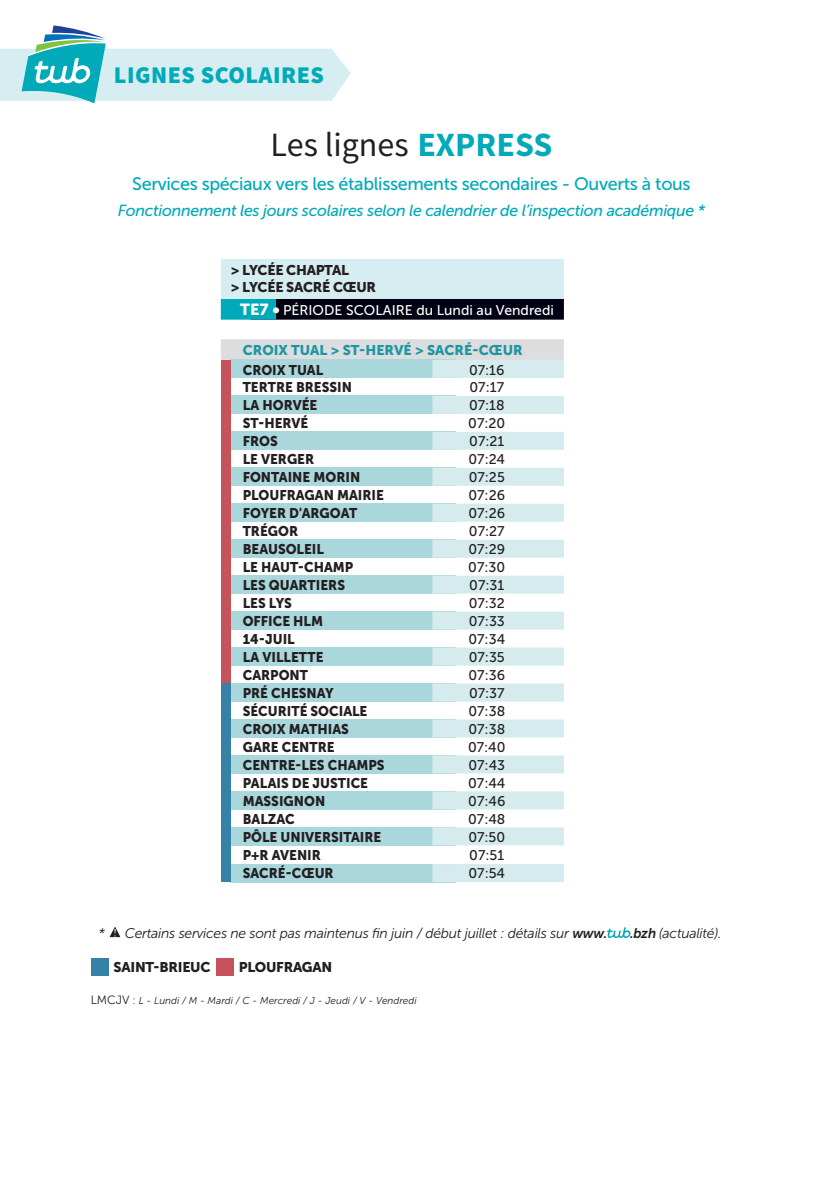
<style>
.page{position:relative;width:823px;height:1191px;background:#fff}
.page>*{position:absolute;margin:0;border:0;box-sizing:border-box;transform-origin:0 0}
.t1{font:34px "Source Sans Pro";color:#231f20}
.t2{font:900 24px "Source Sans Pro";letter-spacing:.02em;color:#00aab8}
.t3{font:18px "Museo Sans 500";letter-spacing:-.02em;color:#00aab8}
.t4{font:italic 16px "Museo Sans 500";letter-spacing:-.02em;color:#00aab8}
.t5{font:14px "Museo Sans 900";color:#231f20;scale:.95 1}
.t6{font:14px "Museo Sans 500";color:#231f20}
.t7{font:italic 14px "Museo Sans 300";letter-spacing:-.02em;color:#231f20}
.t8{font:14px/16.8px "Museo Sans 900";letter-spacing:-.02em;color:#231f20}
.t9{font:14px "Museo Sans 500";color:#fff}
.t10{font:14px "Museo Sans 900";color:#1c97a2}
.t11{font:italic 10px "Museo Sans 300";color:#231f20}
.s1{font-weight:700;color:#00aab8}
.s2{font-family:"Museo Sans 900";font-size:16px}
.s3{font-family:"Museo Sans 700"}
.s4{font-style:normal;font-size:12px}
.s5{font-style:normal;font-size:11px}
</style>
<div class="page">
<div style="left:91px;top:958px;width:17px;height:17px;background:#3682a6"></div>
<div style="left:216px;top:958px;width:17px;height:17px;background:#c6525c"></div>
<svg style="left:109px;top:927px;width:12px;height:11px"></svg>
<svg style="left:607px;top:927px;width:23px;height:11px"></svg>
<svg style="left:0;top:25px;width:351px;height:78px"></svg>
<div style="left:221px;top:339px;width:342px;height:21px;background:#dcdddf"></div>
<div style="left:230px;top:432px;width:226px;height:18px;background:#aad7dc"></div>
<div style="left:230px;top:396px;width:226px;height:18px;background:#aad7dc"></div>
<div style="left:230px;top:360px;width:226px;height:18px;background:#aad7dc"></div>
<div style="left:230px;top:504px;width:226px;height:18px;background:#aad7dc"></div>
<div style="left:230px;top:468px;width:226px;height:18px;background:#aad7dc"></div>
<div style="left:230px;top:575px;width:226px;height:18px;background:#aad7dc"></div>
<div style="left:230px;top:540px;width:226px;height:18px;background:#aad7dc"></div>
<div style="left:230px;top:647px;width:226px;height:18px;background:#aad7dc"></div>
<div style="left:230px;top:611px;width:226px;height:18px;background:#aad7dc"></div>
<div style="left:230px;top:719px;width:226px;height:18px;background:#aad7dc"></div>
<div style="left:230px;top:683px;width:226px;height:18px;background:#aad7dc"></div>
<div style="left:230px;top:791px;width:226px;height:18px;background:#aad7dc"></div>
<div style="left:230px;top:864px;width:226px;height:18px;background:#aad7dc"></div>
<div style="left:230px;top:755px;width:226px;height:18px;background:#aad7dc"></div>
<div style="left:230px;top:827px;width:226px;height:18px;background:#aad7dc"></div>
<div style="left:432px;top:432px;width:131px;height:18px;background:#d5ebed"></div>
<div style="left:432px;top:504px;width:131px;height:18px;background:#d5ebed"></div>
<div style="left:432px;top:468px;width:131px;height:18px;background:#d5ebed"></div>
<div style="left:432px;top:360px;width:131px;height:18px;background:#d5ebed"></div>
<div style="left:432px;top:396px;width:131px;height:18px;background:#d5ebed"></div>
<div style="left:432px;top:575px;width:131px;height:18px;background:#d5ebed"></div>
<div style="left:432px;top:647px;width:131px;height:18px;background:#d5ebed"></div>
<div style="left:432px;top:611px;width:131px;height:18px;background:#d5ebed"></div>
<div style="left:432px;top:540px;width:131px;height:18px;background:#d5ebed"></div>
<div style="left:432px;top:719px;width:131px;height:18px;background:#d5ebed"></div>
<div style="left:432px;top:791px;width:131px;height:18px;background:#d5ebed"></div>
<div style="left:432px;top:864px;width:131px;height:18px;background:#d5ebed"></div>
<div style="left:432px;top:755px;width:131px;height:18px;background:#d5ebed"></div>
<div style="left:432px;top:683px;width:131px;height:18px;background:#d5ebed"></div>
<div style="left:432px;top:827px;width:131px;height:18px;background:#d5ebed"></div>
<div style="left:221px;top:360px;width:9px;height:323px;background:#c6525c"></div>
<div style="left:221px;top:683px;width:9px;height:199px;background:#3682a6"></div>
<svg style="left:221px;top:259px;width:342px;height:61px;background:#8da5ae"></svg>
<h2 class="t2" style="left:114px;top:58px;width:212px">LIGNES SCOLAIRES</h2>
<h1 class="t1" style="left:270px;top:123px;width:283px">Les lignes <span class="s1">EXPRESS</span></h1>
<p class="t3" style="left:132px;top:174px;width:559px">Services spéciaux vers les établissements secondaires - Ouverts à tous</p>
<p class="t4" style="left:118px;top:202px;width:588px">Fonctionnement les jours scolaires selon le calendrier de l’inspection académique *</p>
<p class="t8" style="left:230px;top:262px;width:147px">&gt; LYCÉE CHAPTAL<br>&gt; LYCÉE SACRÉ CŒUR</p>
<p class="t9" style="left:240px;top:302px;width:315px"><span class="s2">TE7 •</span> PÉRIODE SCOLAIRE du Lundi au Vendredi</p>
<p class="t10" style="left:242px;top:342px;width:281px">CROIX TUAL &gt; ST-HERVÉ &gt; SACRÉ-CŒUR</p>
<p class="t5" style="left:242px;top:362px;width:86px">CROIX TUAL</p>
<p class="t6" style="left:469px;top:362px;width:37px">07:16</p>
<p class="t5" style="left:242px;top:379px;width:116px">TERTRE BRESSIN</p>
<p class="t6" style="left:469px;top:380px;width:36px">07:17</p>
<p class="t5" style="left:242px;top:397px;width:80px">LA HORVÉE</p>
<p class="t6" style="left:468px;top:398px;width:37px">07:18</p>
<p class="t5" style="left:242px;top:415px;width:70px">ST-HERVÉ</p>
<p class="t6" style="left:468px;top:416px;width:39px">07:20</p>
<p class="t5" style="left:242px;top:433px;width:38px">FROS</p>
<p class="t6" style="left:469px;top:434px;width:37px">07:21</p>
<p class="t5" style="left:242px;top:451px;width:77px">LE VERGER</p>
<p class="t6" style="left:468px;top:452px;width:38px">07:24</p>
<p class="t5" style="left:242px;top:469px;width:125px">FONTAINE MORIN</p>
<p class="t6" style="left:468px;top:470px;width:38px">07:25</p>
<p class="t5" style="left:242px;top:487px;width:150px">PLOUFRAGAN MAIRIE</p>
<p class="t6" style="left:468px;top:488px;width:38px">07:26</p>
<p class="t5" style="left:242px;top:505px;width:122px">FOYER D'ARGOAT</p>
<p class="t6" style="left:468px;top:506px;width:38px">07:26</p>
<p class="t5" style="left:242px;top:523px;width:60px">TRÉGOR</p>
<p class="t6" style="left:468px;top:524px;width:37px">07:27</p>
<p class="t5" style="left:242px;top:541px;width:87px">BEAUSOLEIL</p>
<p class="t6" style="left:468px;top:541px;width:38px">07:29</p>
<p class="t5" style="left:242px;top:559px;width:118px">LE HAUT-CHAMP</p>
<p class="t6" style="left:468px;top:559px;width:38px">07:30</p>
<p class="t5" style="left:242px;top:577px;width:109px">LES QUARTIERS</p>
<p class="t6" style="left:469px;top:577px;width:37px">07:31</p>
<p class="t5" style="left:242px;top:595px;width:53px">LES LYS</p>
<p class="t6" style="left:468px;top:595px;width:38px">07:32</p>
<p class="t5" style="left:242px;top:613px;width:86px">OFFICE HLM</p>
<p class="t6" style="left:468px;top:613px;width:38px">07:33</p>
<p class="t5" style="left:242px;top:631px;width:56px">14-JUIL</p>
<p class="t6" style="left:468px;top:631px;width:38px">07:34</p>
<p class="t5" style="left:242px;top:649px;width:86px">LA VILLETTE</p>
<p class="t6" style="left:468px;top:649px;width:38px">07:35</p>
<p class="t5" style="left:242px;top:667px;width:70px">CARPONT</p>
<p class="t6" style="left:468px;top:667px;width:38px">07:36</p>
<p class="t5" style="left:242px;top:685px;width:97px">PRÉ CHESNAY</p>
<p class="t6" style="left:468px;top:685px;width:37px">07:37</p>
<p class="t5" style="left:242px;top:703px;width:133px">SÉCURITÉ SOCIALE</p>
<p class="t6" style="left:468px;top:703px;width:38px">07:38</p>
<p class="t5" style="left:242px;top:721px;width:113px">CROIX MATHIAS</p>
<p class="t6" style="left:468px;top:721px;width:38px">07:38</p>
<p class="t5" style="left:242px;top:739px;width:98px">GARE CENTRE</p>
<p class="t6" style="left:468px;top:739px;width:39px">07:40</p>
<p class="t5" style="left:242px;top:757px;width:151px">CENTRE-LES CHAMPS</p>
<p class="t6" style="left:468px;top:757px;width:38px">07:43</p>
<p class="t5" style="left:242px;top:775px;width:133px">PALAIS DE JUSTICE</p>
<p class="t6" style="left:468px;top:775px;width:39px">07:44</p>
<p class="t5" style="left:242px;top:793px;width:88px">MASSIGNON</p>
<p class="t6" style="left:468px;top:793px;width:39px">07:46</p>
<p class="t5" style="left:242px;top:811px;width:56px">BALZAC</p>
<p class="t6" style="left:468px;top:811px;width:39px">07:48</p>
<p class="t5" style="left:242px;top:828px;width:147px">PÔLE UNIVERSITAIRE</p>
<p class="t6" style="left:468px;top:829px;width:38px">07:50</p>
<p class="t5" style="left:242px;top:846px;width:84px">P+R AVENIR</p>
<p class="t6" style="left:469px;top:847px;width:36px">07:51</p>
<p class="t5" style="left:242px;top:864px;width:97px">SACRÉ-CŒUR</p>
<p class="t6" style="left:468px;top:865px;width:38px">07:54</p>
<p class="t7" style="left:99px;top:925px;width:510px">* Certains services ne sont pas maintenus fin juin / début juillet : détails sur <span class="s3">www.</span></p>
<p class="t7" style="left:629px;top:925px;width:93px"><span class="s3">.bzh</span> (actualité).</p>
<p class="t8" style="left:113px;top:959px;width:98px">SAINT-BRIEUC</p>
<p class="t8" style="left:238px;top:959px;width:95px">PLOUFRAGAN</p>
<p class="t11" style="left:91px;top:995px;width:327px"><span class="s4">LMCJV</span> <span class="s5">:</span> L - Lundi / M - Mardi / C - Mercredi / J - Jeudi / V - Vendredi</p>
</div>
